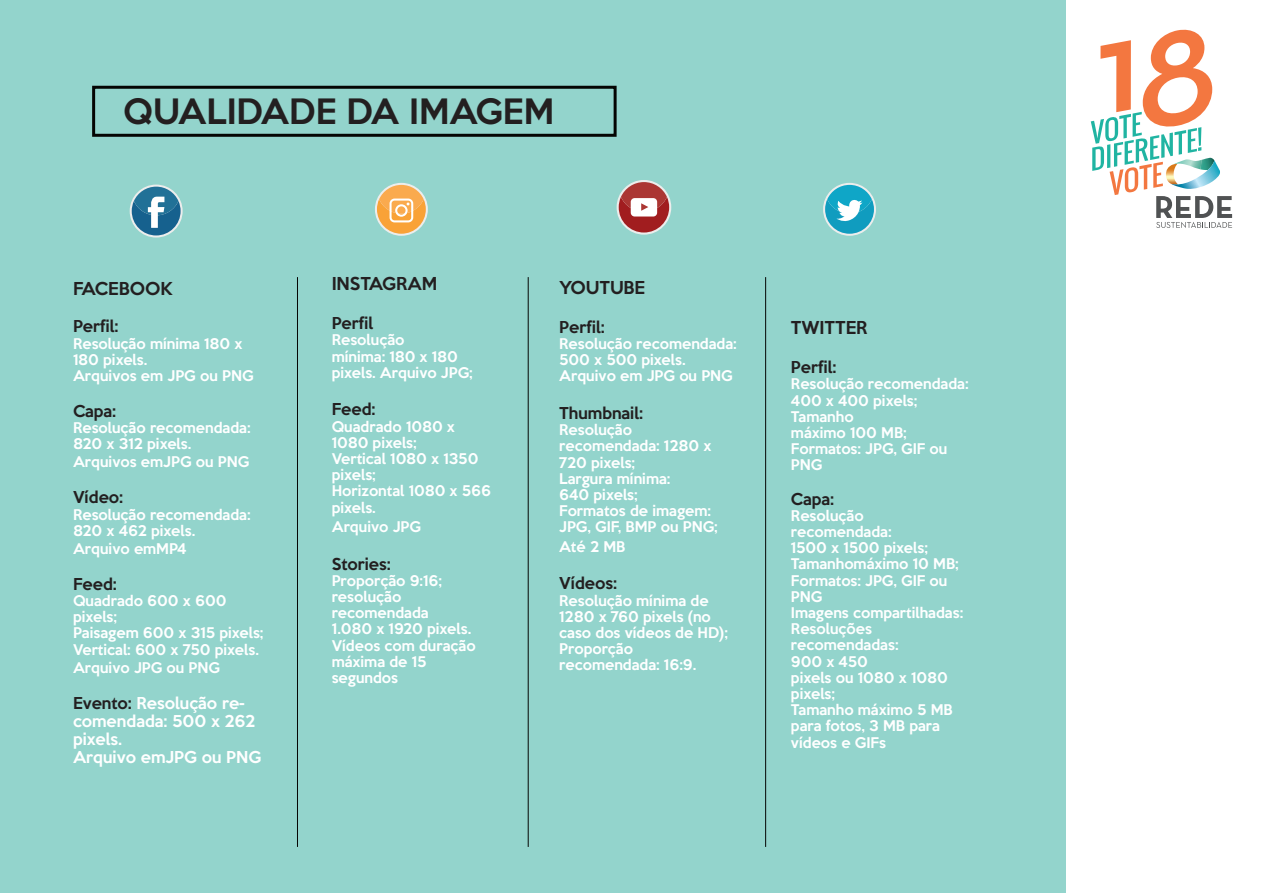
<style>
.page{position:relative;width:1263px;height:893px;background:#fff}
.page>*{position:absolute;margin:0;border:0;box-sizing:border-box;transform-origin:0 0}
.t1{font:500 31.95px "Keep Calm";color:#231f20}
.t2{font:500 16.35px "Keep Calm";color:#231f20}
.t3{font:500 15px "Keep Calm";color:#231f20}
.t4{font:500 15px/18px "Keep Calm";color:#fff}
.t5{font:500 13.5px/16.2px "Keep Calm";color:#fff}
.s1{color:#231f20}
</style>
<div class="page">
<div style="left:0;top:0;width:1065px;height:893px;background:#93d4cc"></div>
<svg style="left:1091px;top:29px;width:141px;height:199px"></svg>
<div style="left:92px;top:86px;width:525px;height:51px;border:3px solid #040503"></div>
<svg style="left:375px;top:183px;width:53px;height:53px"></svg>
<svg style="left:377px;top:185px;width:49px;height:49px"></svg>
<svg style="left:130px;top:185px;width:53px;height:53px"></svg>
<svg style="left:132px;top:187px;width:49px;height:48px"></svg>
<svg style="left:617px;top:180px;width:54px;height:55px"></svg>
<svg style="left:619px;top:182px;width:50px;height:51px"></svg>
<hr style="left:297px;top:277px;width:1px;height:570px;background:#040503">
<hr style="left:528px;top:277px;width:1px;height:570px;background:#040503">
<hr style="left:765px;top:277px;width:1px;height:570px;background:#040503">
<div style="left:823px;top:183px;width:53px;height:53px;background:#ecedec;border-radius:50%"></div>
<svg style="left:825px;top:185px;width:49px;height:49px"></svg>
<h1 class="t1" style="left:123px;top:84px;width:432px">QUALIDADE DA IMAGEM</h1>
<p class="t2" style="left:73px;top:274px;width:101px">FACEBOOK</p>
<p class="t3" style="left:73px;top:313px;width:47px">Perfil:</p>
<p class="t5" style="left:73px;top:334px;width:182px">Resolução mínima 180 x<br>180 pixels.<br>Arquivos em JPG ou PNG</p>
<p class="t3" style="left:73px;top:398px;width:45px">Capa:</p>
<p class="t5" style="left:73px;top:419px;width:179px">Resolução recomendada:<br>820 x 312 pixels.</p>
<p class="t5" style="left:73px;top:453px;width:178px">Arquivos emJPG ou PNG</p>
<p class="t3" style="left:73px;top:484px;width:52px">Vídeo:</p>
<p class="t5" style="left:73px;top:505px;width:179px">Resolução recomendada:<br>820 x 462 pixels.</p>
<p class="t5" style="left:73px;top:539px;width:115px">Arquivo emMP4</p>
<p class="t3" style="left:73px;top:571px;width:45px">Feed:</p>
<p class="t5" style="left:73px;top:591px;width:192px">Quadrado 600 x 600 pixels;<br>Paisagem 600 x 315 pixels;<br>Vertical: 600 x 750 pixels.</p>
<p class="t5" style="left:73px;top:658px;width:149px">Arquivo JPG ou PNG</p>
<p class="t4" style="left:73px;top:692px;width:190px"><span class="s1">Evento:</span> Resolução re&shy;comendada: 500 x 262 pixels.<br>Arquivo emJPG ou PNG</p>
<p class="t2" style="left:332px;top:269px;width:19px">Instagram</p>
<p class="t3" style="left:332px;top:310px;width:43px">Perfil</p>
<p class="t5" style="left:332px;top:331px;width:142px">Resolução<br>mínima: 180 x 180 pixels. Arquivo JPG;</p>
<p class="t3" style="left:332px;top:396px;width:45px">Feed:</p>
<p class="t5" style="left:332px;top:417px;width:161px">Quadrado 1080 x<br>1080 pixels;<br>Vertical 1080 x 1350 pixels;<br>Horizontal 1080 x 566 pixels.</p>
<p class="t5" style="left:332px;top:518px;width:91px">Arquivo JPG</p>
<p class="t3" style="left:332px;top:551px;width:61px">Stories:</p>
<p class="t5" style="left:332px;top:571px;width:145px">Proporção 9:16; resolução recomendada<br>1.080 x 1920 pixels.<br>Vídeos com duração máxima de 15 segundos</p>
<p class="t2" style="left:559px;top:273px;width:25px">Youtube</p>
<p class="t3" style="left:559px;top:314px;width:47px">Perfil:</p>
<p class="t5" style="left:559px;top:334px;width:179px">Resolução recomendada:<br>500 x 500 pixels.<br>Arquivo em JPG ou PNG</p>
<p class="t3" style="left:559px;top:400px;width:85px">Thumbnail:</p>
<p class="t5" style="left:559px;top:421px;width:160px">Resolução recomendada: 1280 x<br>720 pixels;<br>Largura mínima:<br>640 pixels;<br>Formatos de imagem:<br>JPG, GIF, BMP ou PNG;</p>
<p class="t5" style="left:559px;top:537px;width:68px">Até 2 MB</p>
<p class="t3" style="left:559px;top:570px;width:59px">Vídeos:</p>
<p class="t5" style="left:559px;top:591px;width:170px">Resolução mínima de<br>1280 x 760 pixels (no caso dos vídeos de HD);<br>Proporção recomendada: 16:9.</p>
<p class="t2" style="left:791px;top:313px;width:23px">Twitter</p>
<p class="t3" style="left:791px;top:354px;width:47px">Perfil:</p>
<p class="t5" style="left:791px;top:375px;width:179px">Resolução recomendada:<br>400 x 400 pixels;<br>Tamanho<br>máximo 100 MB;<br>Formatos: JPG, GIF ou<br>PNG</p>
<p class="t3" style="left:791px;top:486px;width:45px">Capa:</p>
<p class="t5" style="left:791px;top:506px;width:174px">Resolução recomendada:<br>1500 x 1500 pixels;<br>Tamanhomáximo 10 MB;<br>Formatos: JPG, GIF ou<br>PNG<br>Imagens compartilhadas:<br>Resoluções recomendadas:<br>900 x 450<br>pixels ou 1080 x 1080 pixels;<br>Tamanho máximo 5 MB para fotos, 3 MB para vídeos e GIFs</p>
</div>
